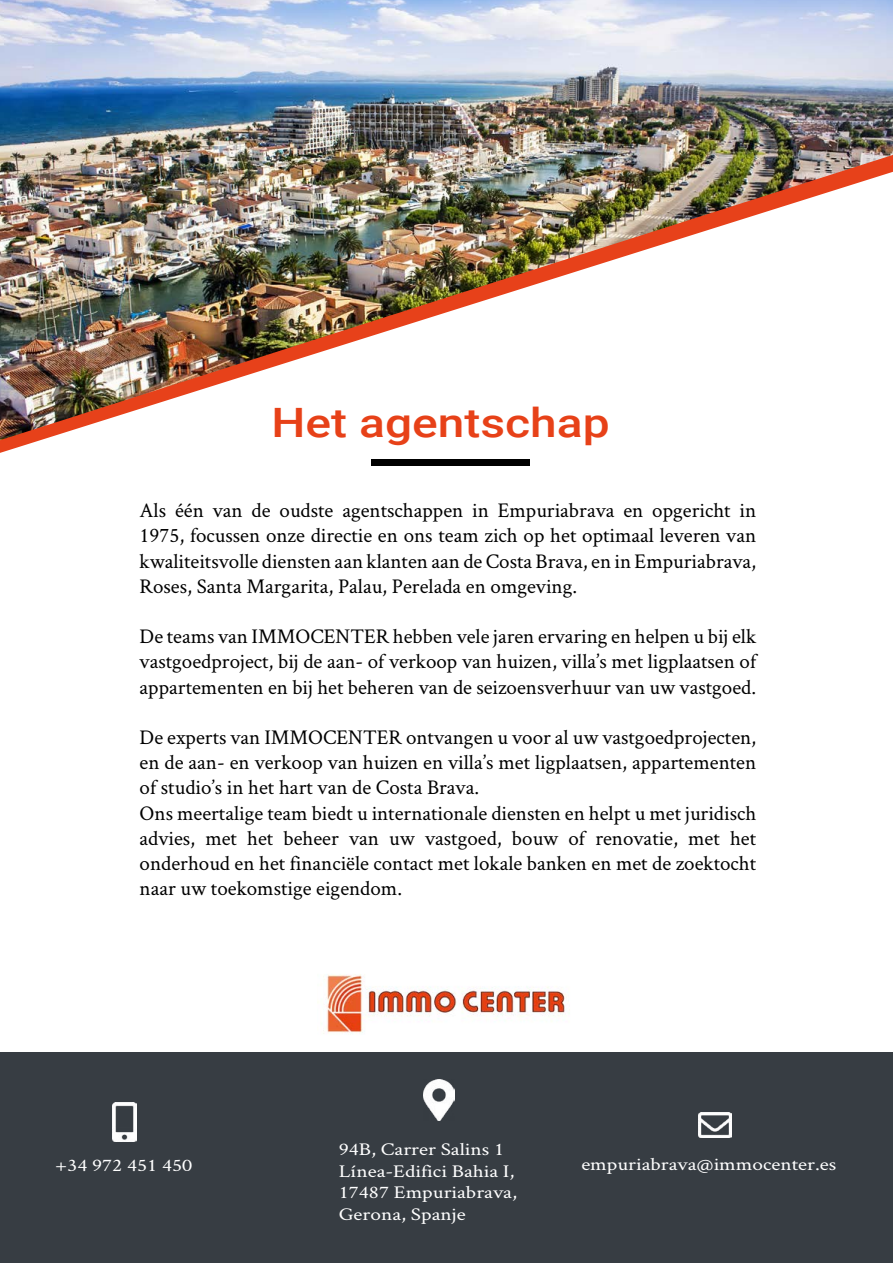
<style>
.page{position:relative;width:893px;height:1263px;background:#fff}
.page>*{position:absolute;margin:0;border:0;box-sizing:border-box;transform-origin:0 0}
.t1{font:500 40.5px "Roboto";color:#e74118;scale:1.18 1}
.t2{font:21px/25.2px "Crimson Text";color:#000;text-align:justify}
.t3{font:18px/21.6px "Crimson Text";color:#fff;scale:1.18 1}
</style>
<div class="page">
<img style="left:0;top:0;width:893px;height:155px">
<img style="left:0;top:155px;width:893px;height:298px">
<div style="left:371px;top:460px;width:159px;height:6px;background:#000"></div>
<div style="left:0;top:1052px;width:893px;height:211px;background:#373d43"></div>
<img style="left:323px;top:974px;width:247px;height:60px">
<img style="left:424px;top:1079px;width:31px;height:41px">
<img style="left:112px;top:1103px;width:25px;height:39px">
<img style="left:699px;top:1113px;width:33px;height:24px">
<h1 class="t1" style="left:272px;top:394px;width:288px">Het agentschap</h1>
<p class="t2" style="left:140px;top:497px;width:618px">Als één van de oudste agentschappen in Empuriabrava en opgericht in 1975, focussen onze directie en ons team zich op het optimaal leveren van kwaliteitsvolle diensten aan klanten aan de Costa Brava, en in Empuriabrava, Roses, Santa Margarita, Palau, Perelada en omgeving.</p>
<p class="t2" style="left:140px;top:623px;width:618px">De teams van IMMOCENTER hebben vele jaren ervaring en helpen u bij elk vastgoedproject, bij de aan- of verkoop van huizen, villa’s met ligplaatsen of appartementen en bij het beheren van de seizoensverhuur van uw vastgoed.</p>
<p class="t2" style="left:140px;top:724px;width:618px;text-align:left">De experts van IMMOCENTER ontvangen u voor al uw vastgoedprojecten, en de aan- en verkoop van huizen en villa’s met ligplaatsen, appartementen of studio’s in het hart van de Costa Brava.<br>Ons meertalige team biedt u internationale diensten en helpt u met juridisch advies, met het beheer van uw vastgoed, bouw of renovatie, met het onderhoud en het financiële contact met lokale banken en met de zoektocht naar uw toekomstige eigendom.</p>
<p class="t3" style="left:339px;top:1138px;width:153px">94B, Carrer Salins 1<br>Línea-Edifici Bahia I,<br>17487 Empuriabrava,<br>Gerona, Spanje</p>
<p class="t3" style="left:55px;top:1154px;width:118px">+34 972 451 450</p>
<p class="t3" style="left:581px;top:1153px;width:218px">empuriabrava@immocenter.es</p>
</div>
